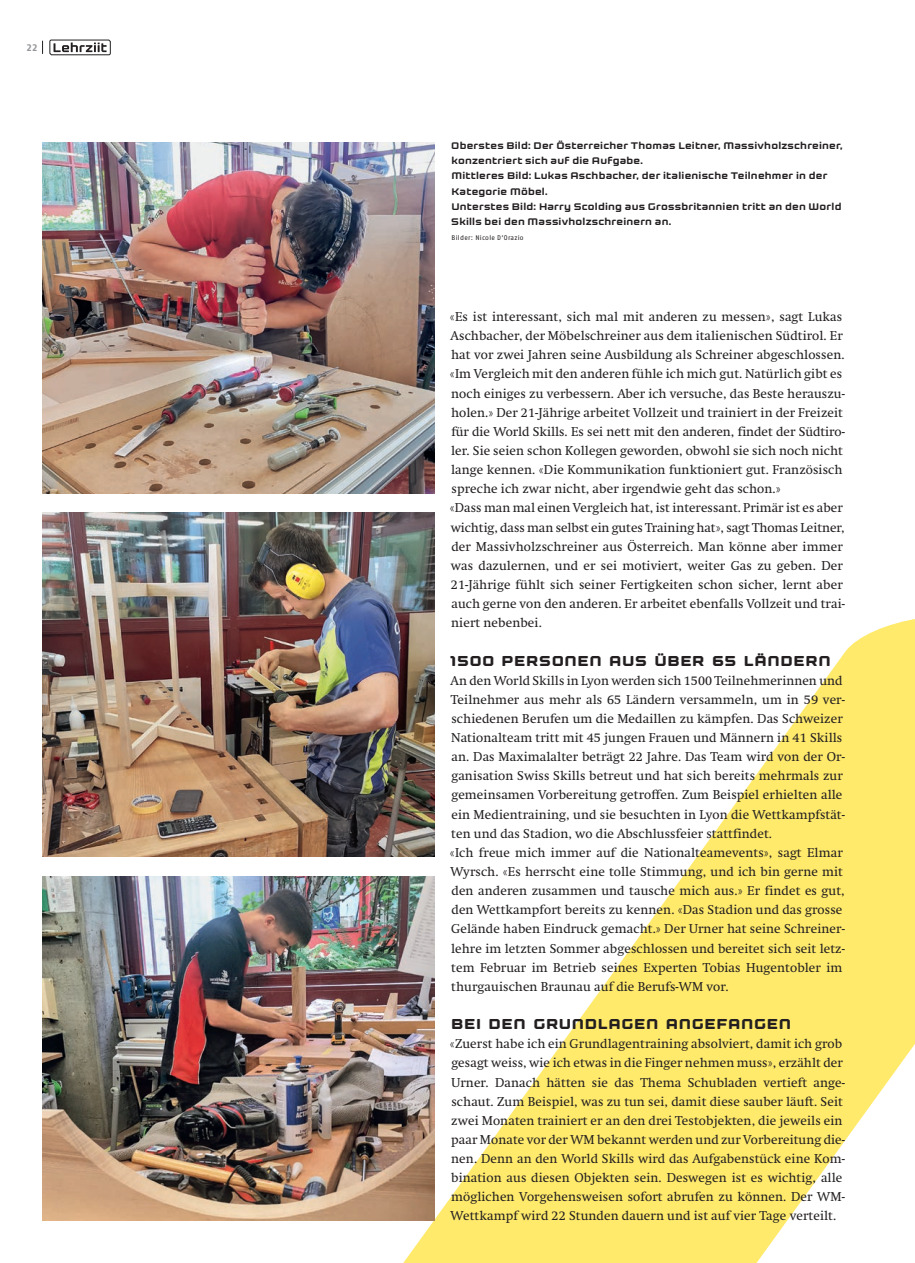
<style>
.page{position:relative;width:915px;height:1263px;background:#fff}
.page>*{position:absolute;margin:0;border:0;box-sizing:border-box;transform-origin:0 0}
.t1{font:800 15.75px "Kernel";letter-spacing:.04em;color:#231f20}
.t2{font:12.75px/19.2px "Swift";letter-spacing:.01em;color:#231f20}
.t3{font:700 10.5px/15.3px "Kernel";letter-spacing:.02em;color:#231f20}
.t4{font:700 10.2px "Fago OT";color:#939598}
.t5{font:6.75px "Fago OT";letter-spacing:.045em;color:#231f20}
</style>
<div class="page">
<svg style="left:242px;top:603px;width:672px;height:660px"></svg>
<svg style="left:42px;top:41px;width:1px;height:13px"></svg>
<svg style="left:49px;top:39px;width:62px;height:16px"></svg>
<img style="left:43px;top:142px;width:391px;height:351px">
<img style="left:43px;top:512px;width:391px;height:345px">
<img style="left:43px;top:876px;width:391px;height:344px">
<p class="t4" style="left:27px;top:41px;width:12px">22</p>
<p class="t3" style="left:451px;top:138px;width:393px">Oberstes Bild: Der Österreicher Thomas Leitner, Massivholzschreiner, konzentriert sich auf die Aufgabe.<br>Mittleres Bild: Lukas Aschbacher, der italienische Teilnehmer in der Kategorie Möbel.<br>Unterstes Bild: Harry Scolding aus Grossbritannien tritt an den World Skills bei den Massivholzschreinern an.</p>
<p class="t5" style="left:451px;top:234px;width:74px">Bilder: Nicole D’Orazio</p>
<p class="t2" style="left:450px;top:307px;width:396px">«Es ist interessant, sich mal mit anderen zu messen», sagt Lukas Aschbacher, der Möbelschreiner aus dem italienischen Südtirol. Er hat vor zwei Jahren seine Ausbildung als Schreiner abgeschlossen. «Im Vergleich mit den anderen fühle ich mich gut. Natürlich gibt es noch einiges zu verbessern. Aber ich versuche, das Beste herauszu&shy;holen.» Der 21-Jährige arbeitet Vollzeit und trainiert in der Freizeit für die World Skills. Es sei nett mit den anderen, findet der Südtiro&shy;ler. Sie seien schon Kollegen geworden, obwohl sie sich noch nicht lange kennen. «Die Kommunikation funktioniert gut. Französisch spreche ich zwar nicht, aber irgendwie geht das schon.»<br>«Dass man mal einen Vergleich hat, ist interessant. Primär ist es aber wichtig, dass man selbst ein gutes Training hat», sagt Thomas Leitner, der Massivholzschreiner aus Österreich. Man könne aber immer was dazulernen, und er sei motiviert, weiter Gas zu geben. Der 21-Jährige fühlt sich seiner Fertigkeiten schon sicher, lernt aber auch gerne von den anderen. Er arbeitet ebenfalls Vollzeit und trai&shy;niert nebenbei.</p>
<p class="t1" style="left:450px;top:652px;width:382px">1500 PERSONEN AUS ÜBER 65 LÄNDERN</p>
<p class="t2" style="left:450px;top:671px;width:396px">An den World Skills in Lyon werden sich 1500 Teilnehmerinnen und Teilnehmer aus mehr als 65 Ländern versammeln, um in 59 ver&shy;schiedenen Berufen um die Medaillen zu kämpfen. Das Schweizer Nationalteam tritt mit 45 jungen Frauen und Männern in 41 Skills an. Das Maximalalter beträgt 22 Jahre. Das Team wird von der Or&shy;ganisation Swiss Skills betreut und hat sich bereits mehrmals zur gemeinsamen Vorbereitung getroffen. Zum Beispiel erhielten alle ein Medientraining, und sie besuchten in Lyon die Wettkampfstät&shy;ten und das Stadion, wo die Abschlussfeier stattfindet.<br>«Ich freue mich immer auf die Nationalteamevents», sagt Elmar Wyrsch. «Es herrscht eine tolle Stimmung, und ich bin gerne mit den anderen zusammen und tausche mich aus.» Er findet es gut, den Wettkampfort bereits zu kennen. «Das Stadion und das grosse Gelände haben Eindruck gemacht.» Der Urner hat seine Schreiner&shy;lehre im letzten Sommer abgeschlossen und bereitet sich seit letz&shy;tem Februar im Betrieb seines Experten Tobias Hugentobler im thurgauischen Braunau auf die Berufs-WM vor.</p>
<p class="t1" style="left:451px;top:1016px;width:341px">BEI DEN GRUNDLAGEN ANGEFANGEN</p>
<p class="t2" style="left:450px;top:1034px;width:396px">«Zuerst habe ich ein Grundlagentraining absolviert, damit ich grob gesagt weiss, wie ich etwas in die Finger nehmen muss», erzählt der Urner. Danach hätten sie das Thema Schubladen vertieft ange&shy;schaut. Zum Beispiel, was zu tun sei, damit diese sauber läuft. Seit zwei Monaten trainiert er an den drei Testobjekten, die jeweils ein paar Monate vor der WM bekannt werden und zur Vorbereitung die&shy;nen. Denn an den World Skills wird das Aufgabenstück eine Kom&shy;bination aus diesen Objekten sein. Deswegen ist es wichtig, alle möglichen Vorgehensweisen sofort abrufen zu können. Der WM-Wettkampf wird 22 Stunden dauern und ist auf vier Tage verteilt.</p>
</div>
